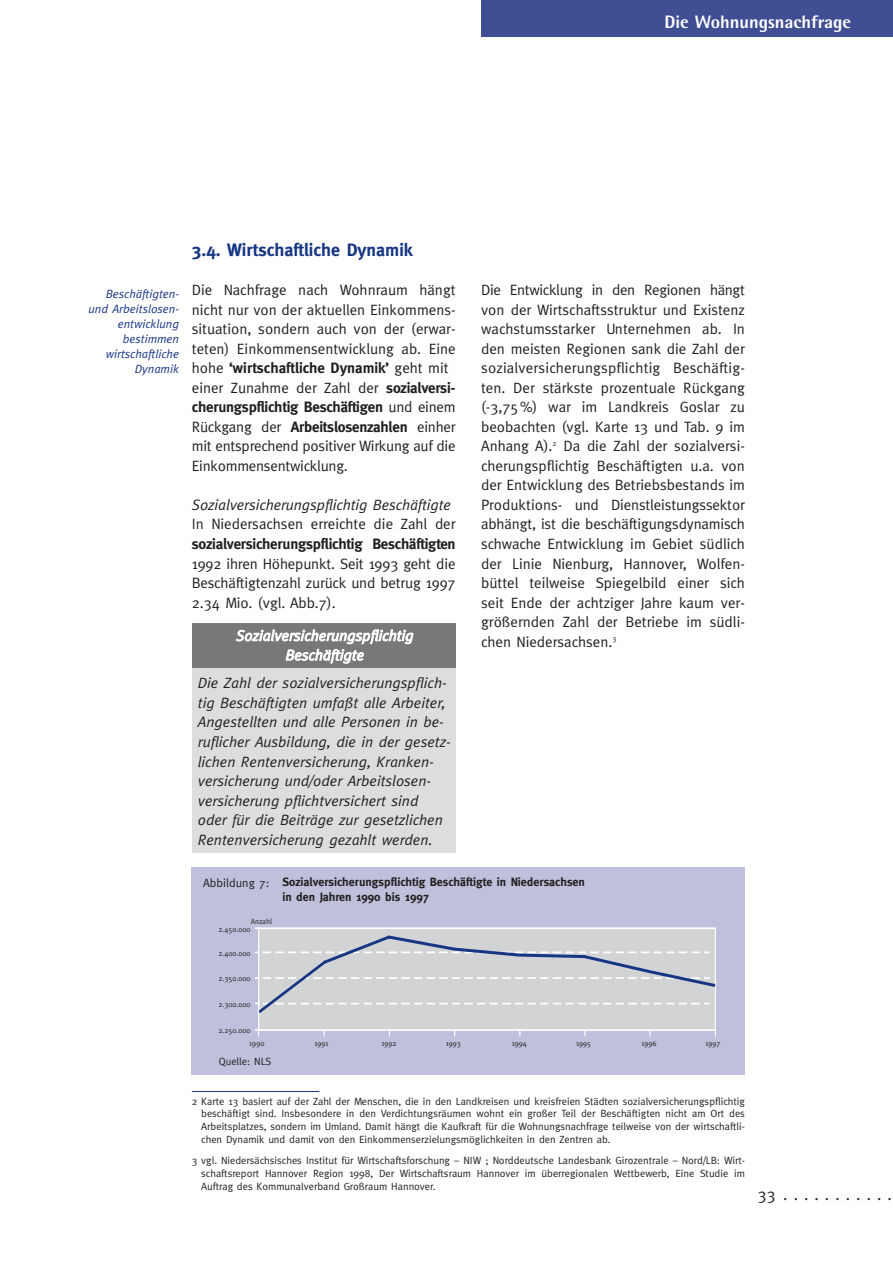
<style>
.page{position:relative;width:893px;height:1262px;background:#fff}
.page>*{position:absolute;margin:0;border:0;box-sizing:border-box;transform-origin:0 0}
.t1{font:700 18px "Meta";color:#163583}
.t2{font:800 18px "AT Rotis Semi Sans";color:#fff}
.t3{font:16.5px "Meta";color:#231f1f}
.t4{font:15px/19.5px "Meta";color:#231f1f;text-align:justify}
.t5{font:italic 15px/19.5px "Meta";color:#231f1f}
.t6{font:700 15px "Meta";letter-spacing:-.015em;color:#231f1f}
.t7{font:italic 15px/19.5px "Meta";color:#fff;text-align:center}
.t8{font:700 12px/14.4px "Meta";color:#231f1f}
.t9{font:italic 12px/15px "Meta";color:#163583;text-align:right}
.t10{font:12px "Meta";color:#231f1f}
.t11{font:10.5px/12.8px "Meta";color:#231f1f;text-align:justify}
.t12{font:7.5px/12.8px "Meta";color:#231f1f}
.s1{font-weight:700}
</style>
<div class="page">
<div style="left:481px;top:0;width:411px;height:36px;background:#404f94"></div>
<div style="left:192px;top:629px;width:263px;height:224px;background:#dcdddf"></div>
<div style="left:192px;top:623px;width:263px;height:44px;background:#77787a"></div>
<div style="left:192px;top:866px;width:553px;height:208px;background:#bec0dc"></div>
<div style="left:258px;top:927px;width:458px;height:103px;background:#d1d3d5;border:1px solid #fff"></div>
<svg style="left:323px;top:1029px;width:2px;height:7px"></svg>
<svg style="left:255px;top:1029px;width:4px;height:7px"></svg>
<svg style="left:255px;top:927px;width:461px;height:88px"></svg>
<hr style="left:192px;top:1091px;width:127px;height:1px;background:#163583">
<p class="t2" style="left:664px;top:16px;width:188px">Die Wohnungsnachfrage</p>
<p class="t9" style="left:88px;top:287px;width:92px">Beschäftigten&shy;und Arbeitslosen&shy;entwicklung bestimmen wirtschaftliche<br>Dynamik</p>
<p class="t1" style="left:192px;top:243px;width:222px">3.4. Wirtschaftliche Dynamik</p>
<p class="t4" style="left:192px;top:282px;width:265px;text-align:left">Die Nachfrage nach Wohnraum hängt nicht nur von der aktuellen Einkommens&shy;situation, sondern auch von der (erwar&shy;teten) Einkommensentwicklung ab. Eine hohe <span class="s1">‘wirtschaftliche Dynamik’</span> geht mit einer Zunahme der Zahl der <span class="s1">sozialversi&shy;cherungspflichtig Beschäftigen</span> und einem Rückgang der <span class="s1">Arbeitslosenzahlen</span> einher mit entsprechend positiver Wirkung auf die Einkommensentwicklung.</p>
<p class="t5" style="left:192px;top:496px;width:261px">Sozialversicherungspflichtig Beschäftigte</p>
<p class="t4" style="left:192px;top:516px;width:265px">In Niedersachsen erreichte die Zahl der</p>
<p class="t6" style="left:192px;top:538px;width:265px">sozialversicherungspflichtig Beschäftigten</p>
<p class="t4" style="left:192px;top:555px;width:265px">1992 ihren Höhepunkt. Seit 1993 geht die Beschäftigtenzahl zurück und betrug 1997<br>2.34 Mio. (vgl. Abb.7).</p>
<p class="t7" style="left:236px;top:627px;width:179px">Sozialversicherungspflichtig<br>Beschäftigte</p>
<p class="t5" style="left:198px;top:675px;width:254px">Die Zahl der sozialversicherungspflich&shy;tig Beschäftigten umfaßt alle Arbeiter, Angestellten und alle Personen in be&shy;ruflicher Ausbildung, die in der gesetz&shy;lichen Rentenversicherung, Kranken&shy;versicherung und/oder Arbeitslosen&shy;versicherung pflichtversichert sind oder für die Beiträge zur gesetzlichen Rentenversicherung gezahlt werden.</p>
<p class="t4" style="left:481px;top:282px;width:265px">Die Entwicklung in den Regionen hängt von der Wirtschaftsstruktur und Existenz wachstumsstarker Unternehmen ab. In den meisten Regionen sank die Zahl der sozialversicherungspflichtig Beschäftig&shy;ten. Der stärkste prozentuale Rückgang (-3,75%) war im Landkreis Goslar zu beobachten (vgl. Karte 13 und Tab. 9 im Anhang A).<sup>2</sup> Da die Zahl der sozialversi&shy;cherungspflichtig Beschäftigten u.a. von der Entwicklung des Betriebsbestands im Produktions- und Dienstleistungssektor abhängt, ist die beschäftigungsdynamisch schwache Entwicklung im Gebiet südlich der Linie Nienburg, Hannover, Wolfen&shy;büttel teilweise Spiegelbild einer sich seit Ende der achtziger Jahre kaum ver&shy;größernden Zahl der Betriebe im südli&shy;chen Niedersachsen.<sup>3</sup></p>
<p class="t10" style="left:203px;top:878px;width:68px">Abbildung 7:</p>
<p class="t12" style="left:251px;top:915px;width:23px">Anzahl</p>
<p class="t12" style="left:218px;top:923px;width:34px">2.450.000</p>
<p class="t12" style="left:218px;top:947px;width:34px">2.400.000</p>
<p class="t12" style="left:218px;top:973px;width:34px">2.350.000</p>
<p class="t12" style="left:218px;top:998px;width:34px">2.300.000</p>
<p class="t12" style="left:249px;top:1025px;width:17px;text-indent:-31px">2.250.000<br>1990</p>
<p class="t11" style="left:219px;top:1056px;width:54px">Quelle: NLS</p>
<p class="t8" style="left:282px;top:876px;width:304px">Sozialversicherungspflichtig Beschäftigte in Niedersachsen in den Jahren 1990 bis 1997</p>
<p class="t12" style="left:314px;top:1037px;width:16px">1991</p>
<p class="t12" style="left:381px;top:1037px;width:17px">1992</p>
<p class="t12" style="left:446px;top:1037px;width:17px">1993</p>
<p class="t12" style="left:512px;top:1037px;width:17px">1994</p>
<p class="t12" style="left:576px;top:1037px;width:17px">1995</p>
<p class="t12" style="left:641px;top:1037px;width:17px">1996</p>
<p class="t12" style="left:705px;top:1037px;width:17px">1997</p>
<p class="t11" style="left:201px;top:1095px;width:545px;text-indent:-9px">2 Karte 13 basiert auf der Zahl der Menschen, die in den Landkreisen und kreisfreien Städten sozialversicherungspflichtig beschäftigt sind. Insbesondere in den Verdichtungsräumen wohnt ein großer Teil der Beschäftigten nicht am Ort des Arbeitsplatzes, sondern im Umland. Damit hängt die Kaufkraft für die Wohnungsnachfrage teilweise von der wirtschaftli&shy;chen Dynamik und damit von den Einkommenserzielungsmöglichkeiten in den Zentren ab.</p>
<p class="t11" style="left:201px;top:1155px;width:545px;text-indent:-9px">3 vgl. Niedersächsisches Institut für Wirtschaftsforschung – NIW ; Norddeutsche Landesbank Girozentrale – Nord/LB: Wirt&shy;schaftsreport Hannover Region 1998, Der Wirtschaftsraum Hannover im überregionalen Wettbewerb, Eine Studie im Auftrag des Kommunalverband Großraum Hannover.</p>
<p class="t3" style="left:757px;top:1188px;width:135px">33 . . . . . . . . . . .</p>
</div>
